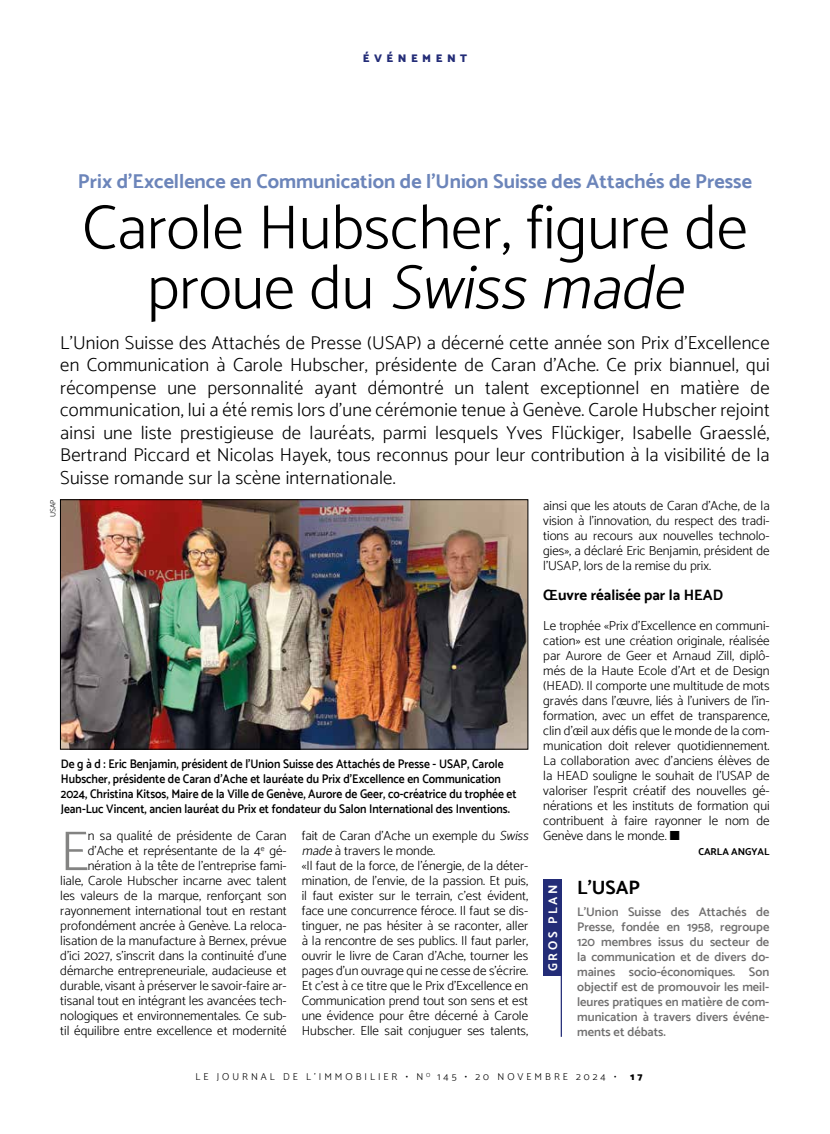
<style>
.page{position:relative;width:830px;height:1134px;background:#fff}
.page>*{position:absolute;margin:0;border:0;box-sizing:border-box;transform-origin:0 0}
.t1{font:300 62.5px/60px "Catamaran";color:#000;text-align:center}
.t2{font:300 56.38px "Catamaran";color:#838382}
.t3{font:700 20px "Catamaran";color:#6c85ba}
.t4{font:700 19.38px "Catamaran";color:#000}
.t5{font:300 18.75px/22.5px "Catamaran";letter-spacing:.01em;color:#000;text-align:justify}
.t6{font:700 15px "Catamaran";color:#000}
.t7{font:300 13.12px/15px "Catamaran";color:#000;text-align:justify}
.t8{font:600 12.5px/15px "Catamaran";color:#000;scale:.92 1}
.t9{font:600 12.5px/15px "Catamaran";color:#706f6f;text-align:justify}
.t10{font:700 12.5px "Catamaran";letter-spacing:.2em;color:#fff}
.t11{font:900 11.25px "Catamaran";letter-spacing:.4em;color:#232c77}
.t12{font:300 10px "Catamaran";letter-spacing:.3em;color:#000}
.t13{font:700 10px "Catamaran";color:#000}
.t14{font:900 10px "Catamaran";color:#000}
.t15{font:300 7.5px "Catamaran";color:#000}
.s1{font-style:italic}
</style>
<div class="page">
<div style="left:543px;top:879px;width:18px;height:97px;background:#232c77"></div>
<hr style="left:560px;top:879px;width:1px;height:158px;background:#232c77">
<img style="left:62px;top:501px;width:464px;height:246px">
<div style="left:60px;top:499px;width:468px;height:250px;border:1px solid #000"></div>
<p class="t11" style="left:362px;top:51px;width:106px">ÉVÉNEMENT</p>
<h3 class="t3" style="left:78px;top:170px;width:675px">Prix d’Excellence en Communication de l’Union Suisse des Attachés de Presse</h3>
<h1 class="t1" style="left:82px;top:197px;width:666px">Carole Hubscher, figure de p r o u e d u <span class="s1">Swissmade</span></h1>
<p class="t5" style="left:60px;top:331px;width:710px">L’Union Suisse des Attachés de Presse (USAP) a décerné cette année son Prix d’Excellence en Communication à Carole Hubscher, présidente de Caran d’Ache. Ce prix biannuel, qui récompense une personnalité ayant démontré un talent exceptionnel en matière de communication, lui a été remis lors d’une cérémonie tenue à Genève. Carole Hubscher rejoint ainsi une liste prestigieuse de lauréats, parmi lesquels Yves Flückiger, Isabelle Graesslé, Bertrand Piccard et Nicolas Hayek, tous reconnus pour leur contribution à la visibilité de la Suisse romande sur la scène internationale.</p>
<p class="t15" style="left:48px;top:517px;width:19px;rotate:-90deg">USAP</p>
<p class="t8" style="left:61px;top:756px;width:496px">De g à d : Eric Benjamin, président de l’Union Suisse des Attachés de Presse - USAP, Carole Hubscher, présidente de Caran d’Ache et lauréate du Prix d’Excellence en Communication 2024, Christina Kitsos, Maire de la Ville de Genève, Aurore de Geer, co-créatrice du trophée et Jean-Luc Vincent, ancien lauréat du Prix et fondateur du Salon International des Inventions.</p>
<p class="t7" style="left:60px;top:828px;width:228px;text-align:right">n sa qualité de présidente de Caran d’Ache et représentante de la 4<sup>e</sup> gé&shy;nération à la tête de l’entreprise fami-<br>liale, Carole Hubscher incarne avec talent les valeurs de la marque, renforçant son rayonnement international tout en restant profondément ancrée à Genève. La reloca&shy;lisation de la manufacture à Bernex, prévue d'ici 2027, s’inscrit dans la continuité d’une démarche entrepreneuriale, audacieuse et durable, visant à préserver le savoir-faire ar&shy;tisanal tout en intégrant les avancées tech&shy;nologiques et environnementales. Ce sub&shy;til équilibre entre excellence et modernité</p>
<p class="t7" style="left:301px;top:828px;width:232px;text-align:left">fait de Caran d’Ache un exemple du <span class="s1">Swiss made</span>à travers le monde.<br>«Il faut de la force, de l’énergie, de la déter&shy;mination, de l’envie, de la passion. Et puis, il faut exister sur le terrain, c’est évident, face une concurrence féroce. Il faut se dis&shy;tinguer, ne pas hésiter à se raconter, aller à la rencontre de ses publics. Il faut parler, ouvrir le livre de Caran d’Ache, tourner les pages d’un ouvrage qui ne cesse de s’écrire.<br>Et c’est à ce titre que le Prix d’Excellence en Communication prend tout son sens et est une évidence pour être décerné à Carole Hubscher. Elle sait conjuguer ses talents,</p>
<h2 class="t2" style="left:60px;top:818px;width:30px">E</h2>
<p class="t7" style="left:543px;top:498px;width:228px">ainsi que les atouts de Caran d’Ache, de la vision à l’innovation, du respect des tradi&shy;tions au recours aux nouvelles technolo&shy;gies», a déclaré Eric Benjamin, président de l’USAP, lors de la remise du prix.</p>
<p class="t6" style="left:543px;top:586px;width:181px">Œuvre réalisée par la HEAD</p>
<p class="t7" style="left:543px;top:618px;width:228px">Le trophée «Prix d’Excellence en communi&shy;cation» est une création originale, réalisée par Aurore de Geer et Arnaud Zill, diplô&shy;més de la Haute Ecole d’Art et de Design (HEAD). Il comporte une multitude de mots gravés dans l’œuvre, liés à l’univers de l’in&shy;formation, avec un effet de transparence, clin d’œil aux défis que le monde de la com&shy;munication doit relever quotidiennement.<br>La collaboration avec d’anciens élèves de la HEAD souligne le souhait de l’USAP de valoriser l’esprit créatif des nouvelles gé&shy;nérations et les instituts de formation qui contribuent à faire rayonner le nom de Genève dans le monde. ■</p>
<p class="t13" style="left:698px;top:846px;width:73px">CARLA ANGYAL</p>
<p class="t10" style="left:545px;top:971px;width:88px;rotate:-90deg">GROS PLAN</p>
<h3 class="t4" style="left:577px;top:876px;width:64px">L’USAP</h3>
<p class="t9" style="left:577px;top:905px;width:194px">L’Union Suisse des Attachés de Presse, fondée en 1958, regroupe 120 membres issus du secteur de la communication et de divers do&shy;maines socio-économiques. Son objectif est de promouvoir les meil&shy;leures pratiques en matière de com&shy;munication à travers divers événe&shy;ments et débats.</p>
<p class="t12" style="left:195px;top:1071px;width:422px">LE JOURNAL DE L’IMMOBILIER • N <sup>O</sup> 145 • 20 NOVEMBRE 2024 •</p>
<p class="t14" style="left:629px;top:1071px;width:14px">1 7</p>
</div>
